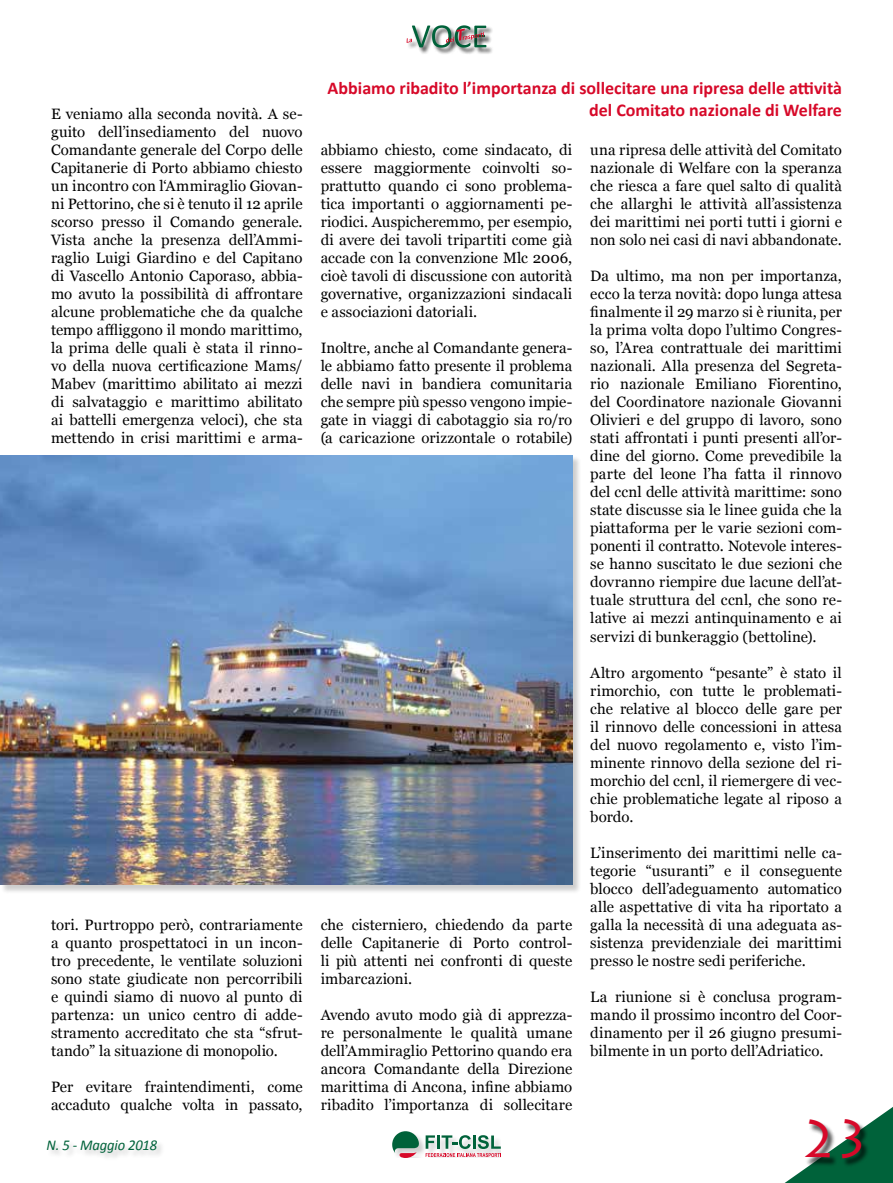
<style>
.page{position:relative;width:893px;height:1183px;background:#fff}
.page>*{position:absolute;margin:0;border:0;box-sizing:border-box;transform-origin:0 0}
.t1{font:52.5px "Lithos Pro";color:#d70929;scale:.95 1}
.t2{font:700 18px/21.6px "Calibri";color:#d70929;text-align:right}
.t3{font:15px/18px "Georgia";letter-spacing:.005em;color:#000;text-align:justify}
.t4{font:italic 15px "Calibri";letter-spacing:-.01em;color:#00623a}
</style>
<div class="page">
<div style="left:0;top:455px;width:581px;height:438px;background:#000;opacity:.2"></div>
<img style="left:0;top:455px;width:572px;height:429px">
<div style="left:412px;top:25px;width:81px;height:30px;background:#000;opacity:.65"></div>
<div style="left:407px;top:39px;width:12px;height:11px;background:#f9f9f9"></div>
<div style="left:446px;top:29px;width:45px;height:20px;background:#000;opacity:.65"></div>
<svg style="left:407px;top:25px;width:79px;height:23px"></svg>
<svg style="left:786px;top:1107px;width:107px;height:75px"></svg>
<div style="left:805px;top:1119px;width:65px;height:47px;background:#000;opacity:.65"></div>
<div style="left:393px;top:1131px;width:108px;height:26px;background:#000;opacity:.2"></div>
<svg style="left:392px;top:1131px;width:27px;height:26px"></svg>
<svg style="left:426px;top:1134px;width:75px;height:22px"></svg>
<div style="left:47px;top:1140px;width:119px;height:21px;background:#000;opacity:.2"></div>
<p class="t3" style="left:51px;top:104px;width:253px">E veniamo alla seconda novità. A se&shy;guito dell’insediamento del nuovo Comandante generale del Corpo delle Capitanerie di Porto abbiamo chiesto un incontro con l‘Ammiraglio Giovan&shy;ni Pettorino, che si è tenuto il 12 aprile scorso presso il Comando generale.<br>Vista anche la presenza dell’Ammi&shy;raglio Luigi Giardino e del Capitano di Vascello Antonio Caporaso, abbia&shy;mo avuto la possibilità di affrontare alcune problematiche che da qualche tempo affliggono il mondo marittimo, la prima delle quali è stata il rinno&shy;vo della nuova certificazione Mams/ Mabev (marittimo abilitato ai mezzi di salvataggio e marittimo abilitato ai battelli emergenza veloci), che sta mettendo in crisi marittimi e arma-</p>
<p class="t3" style="left:51px;top:914px;width:253px">tori. Purtroppo però, contrariamente a quanto prospettatoci in un incon&shy;tro precedente, le ventilate soluzioni sono state giudicate non percorribili e quindi siamo di nuovo al punto di partenza: un unico centro di adde&shy;stramento accreditato che sta “sfrut&shy;tando” la situazione di monopolio.</p>
<p class="t3" style="left:51px;top:1076px;width:253px">Per evitare fraintendimenti, come accaduto qualche volta in passato,</p>
<p class="t4" style="left:47px;top:1134px;width:112px">N. 5 - Maggio 2018</p>
<p class="t2" style="left:328px;top:77px;width:516px">Abbiamo ribadito l’importanza di sollecitare una ripresa delle attività del Comitato nazionale di Welfare</p>
<p class="t3" style="left:321px;top:140px;width:253px">abbiamo chiesto, come sindacato, di essere maggiormente coinvolti so&shy;prattutto quando ci sono problema&shy;tica importanti o aggiornamenti pe&shy;riodici. Auspicheremmo, per esempio, di avere dei tavoli tripartiti come già accade con la convenzione Mlc 2006, cioè tavoli di discussione con autorità governative, organizzazioni sindacali e associazioni datoriali.</p>
<p class="t3" style="left:321px;top:338px;width:253px">Inoltre, anche al Comandante genera&shy;le abbiamo fatto presente il problema delle navi in bandiera comunitaria che sempre più spesso vengono impie&shy;gate in viaggi di cabotaggio sia ro/ro (a caricazione orizzontale o rotabile)</p>
<p class="t3" style="left:321px;top:914px;width:253px">che cisterniero, chiedendo da parte delle Capitanerie di Porto control&shy;li più attenti nei confronti di queste imbarcazioni.</p>
<p class="t3" style="left:321px;top:1004px;width:253px">Avendo avuto modo già di apprezza&shy;re personalmente le qualità umane dell’Ammiraglio Pettorino quando era ancora Comandante della Direzione marittima di Ancona, infine abbiamo ribadito l’importanza di sollecitare</p>
<p class="t3" style="left:590px;top:140px;width:253px">una ripresa delle attività del Comitato nazionale di Welfare con la speranza che riesca a fare quel salto di qualità che allarghi le attività all’assistenza dei marittimi nei porti tutti i giorni e non solo nei casi di navi abbandonate.</p>
<p class="t3" style="left:590px;top:266px;width:253px">Da ultimo, ma non per importanza, ecco la terza novità: dopo lunga attesa finalmente il 29 marzo si è riunita, per la prima volta dopo l’ultimo Congres&shy;so, l’Area contrattuale dei marittimi nazionali. Alla presenza del Segreta&shy;rio nazionale Emiliano Fiorentino, del Coordinatore nazionale Giovanni Olivieri e del gruppo di lavoro, sono stati affrontati i punti presenti all’or&shy;dine del giorno. Come prevedibile la parte del leone l’ha fatta il rinnovo del ccnl delle attività marittime: sono state discusse sia le linee guida che la piattaforma per le varie sezioni com&shy;ponenti il contratto. Notevole interes&shy;se hanno suscitato le due sezioni che dovranno riempire due lacune dell’at&shy;tuale struttura del ccnl, che sono re&shy;lative ai mezzi antinquinamento e ai servizi di bunkeraggio (bettoline).</p>
<p class="t3" style="left:590px;top:662px;width:253px">Altro argomento “pesante” è stato il rimorchio, con tutte le problemati&shy;che relative al blocco delle gare per il rinnovo delle concessioni in attesa del nuovo regolamento e, visto l’im&shy;minente rinnovo della sezione del ri&shy;morchio del ccnl, il riemergere di vec&shy;chie problematiche legate al riposo a bordo.</p>
<p class="t3" style="left:590px;top:842px;width:253px">L’inserimento dei marittimi nelle ca&shy;tegorie “usuranti” e il conseguente blocco dell’adeguamento automatico alle aspettative di vita ha riportato a galla la necessità di una adeguata as&shy;sistenza previdenziale dei marittimi presso le nostre sedi periferiche.</p>
<p class="t3" style="left:590px;top:986px;width:253px">La riunione si è conclusa program&shy;mando il prossimo incontro del Coor&shy;dinamento per il 26 giugno presumi&shy;bilmente in un porto dell’Adriatico.</p>
<h1 class="t1" style="left:802px;top:1108px;width:74px">23</h1>
</div>
